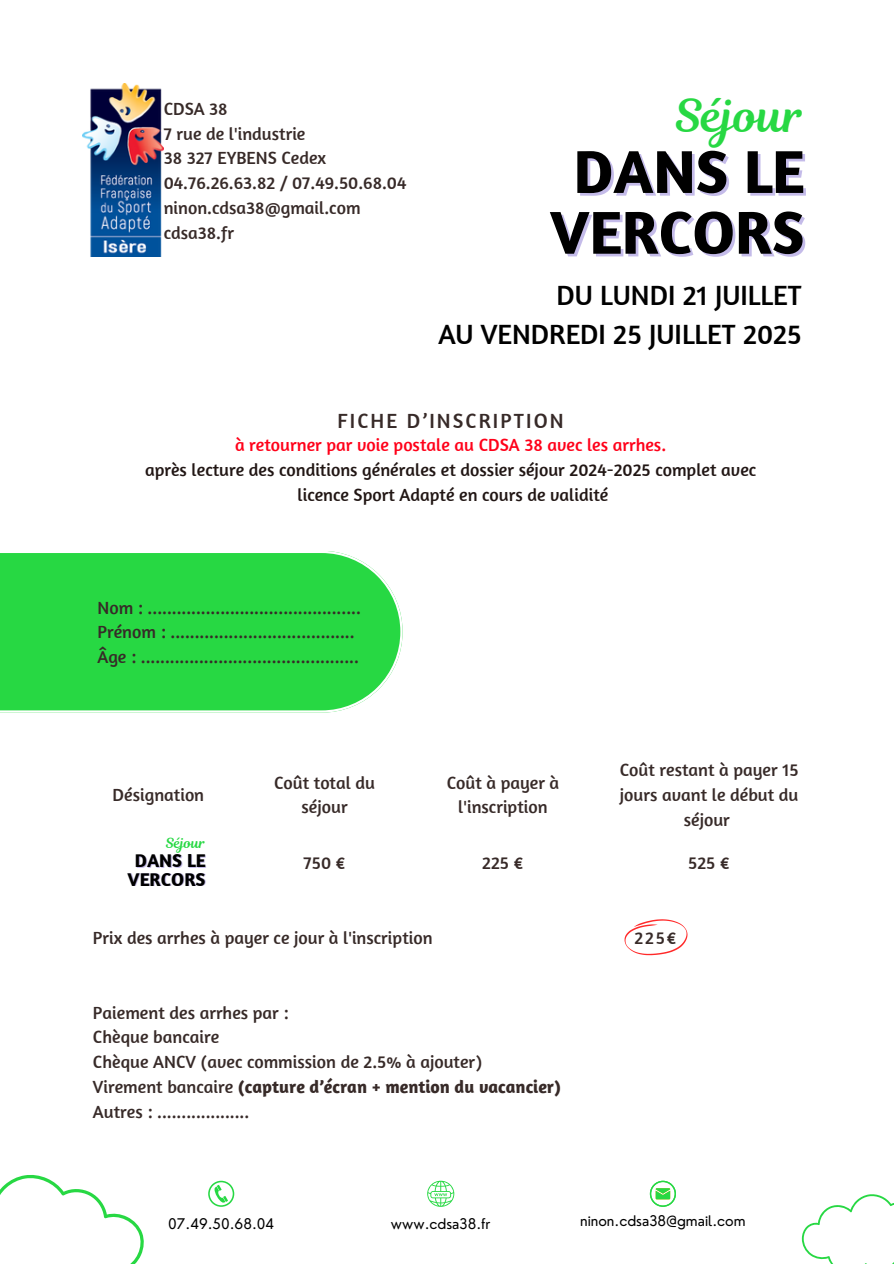
<style>
.page{position:relative;width:894px;height:1264px;background:#fff}
.page>*{position:absolute;margin:0;border:0;box-sizing:border-box;transform-origin:0 0}
.t1{font:700 61.5px "Amaranth";color:#000}
.t2{font:45px "RTL Romman Regular";color:#27d843}
.t3{font:28.5px/39.3px "Amaranth";color:#000;text-align:right}
.t4{font:21px "Amaranth";letter-spacing:.1em;color:#372a28}
.t5{font:700 18.9px "Amaranth";color:#000}
.t6{font:18px/24.8px "Amaranth";color:#372a28}
.t7{font:18px/24.8px "Amaranth";color:#211614;text-align:center}
.t8{font:14.25px "Nourd";color:#000}
.t9{font:13.8px "RTL Romman Regular";color:#27d843}
.s1{color:#ff0019}
.s2{font-weight:700}
</style>
<div class="page">
<svg style="left:0;top:551px;width:402px;height:161px;background:#35da4f"></svg>
<img style="left:82px;top:84px;width:81px;height:172px">
<svg style="left:0;top:1175px;width:144px;height:88px"></svg>
<svg style="left:801px;top:1194px;width:92px;height:69px"></svg>
<svg style="left:208px;top:1180px;width:26px;height:26px"></svg>
<svg style="left:427px;top:1180px;width:27px;height:26px"></svg>
<svg style="left:624px;top:919px;width:63px;height:36px"></svg>
<svg style="left:649px;top:1180px;width:26px;height:26px"></svg>
<p class="t6" style="left:164px;top:96px;width:244px">CDSA 38<br>7 rue de l'industrie<br>38 327 EYBENS Cedex<br>04.76.26.63.82 / 07.49.50.68.04 ninon.cdsa38@gmail.com cdsa38.fr</p>
<h5 class="t2" style="left:674px;top:84px;width:130px">Séjour</h5>
<h5 class="t1" style="left:573px;top:133px;width:232px">DANS LE</h5>
<p class="t1" style="left:549px;top:194px;width:256px">VERCORS</p>
<p class="t3" style="left:438px;top:275px;width:365px">DU LUNDI 21 JUILLET<br>AU VENDREDI 25 JUILLET 2025</p>
<h3 class="t4" style="left:337px;top:408px;width:227px">FICHE D’INSCRIPTION</h3>
<h4 class="t7" style="left:145px;top:432px;width:612px"><span class="s1">à retourner par voie postale au CDSA 38 avec les arrhes.<br></span>après lecture des conditions générales et dossier séjour 2024-2025 complet avec licence Sport Adapté en cours de validité</h4>
<p class="t6" style="left:97px;top:594px;width:265px">Nom : ............................................<br>Prénom : ......................................<br>Âge : .............................................</p>
<h1 class="t6" style="left:113px;top:781px;width:93px">Désignation</h1>
<h5 class="t6" style="left:274px;top:769px;width:102px;text-align:center">Coût total du séjour</h5>
<h5 class="t6" style="left:446px;top:769px;width:114px;text-align:center">Coût à payer à l'inscription</h5>
<h5 class="t6" style="left:619px;top:757px;width:180px;text-align:center">Coût restant à payer 15 jours avant le début du séjour</h5>
<p class="t9" style="left:166px;top:833px;width:41px">Séjour</p>
<h5 class="t5" style="left:135px;top:848px;width:72px">DANS LE</h5>
<p class="t5" style="left:128px;top:867px;width:79px">VERCORS</p>
<h5 class="t6" style="left:303px;top:850px;width:44px">750 €</h5>
<h5 class="t6" style="left:482px;top:850px;width:43px">225 €</h5>
<h5 class="t6" style="left:688px;top:850px;width:43px">525 €</h5>
<h5 class="t6" style="left:93px;top:924px;width:341px">Prix des arrhes à payer ce jour à l'inscription</h5>
<h5 class="t6" style="left:634px;top:924px;width:44px">225€</h5>
<h5 class="t6" style="left:93px;top:999px;width:469px">Paiement des arrhes par :<br>Chèque bancaire<br>Chèque ANCV (avec commission de 2.5% à ajouter)<br>Virement bancaire <span class="s2">(capture d’écran + mention du vacancier)<br></span>Autres : ...................</h5>
<h2 class="t8" style="left:168px;top:1214px;width:108px">07.49.50.68.04</h2>
<h1 class="t8" style="left:391px;top:1214px;width:101px">www.cdsa38.fr</h1>
<h5 class="t8" style="left:580px;top:1211px;width:167px">ninon.cdsa38@gmail.com</h5>
</div>
